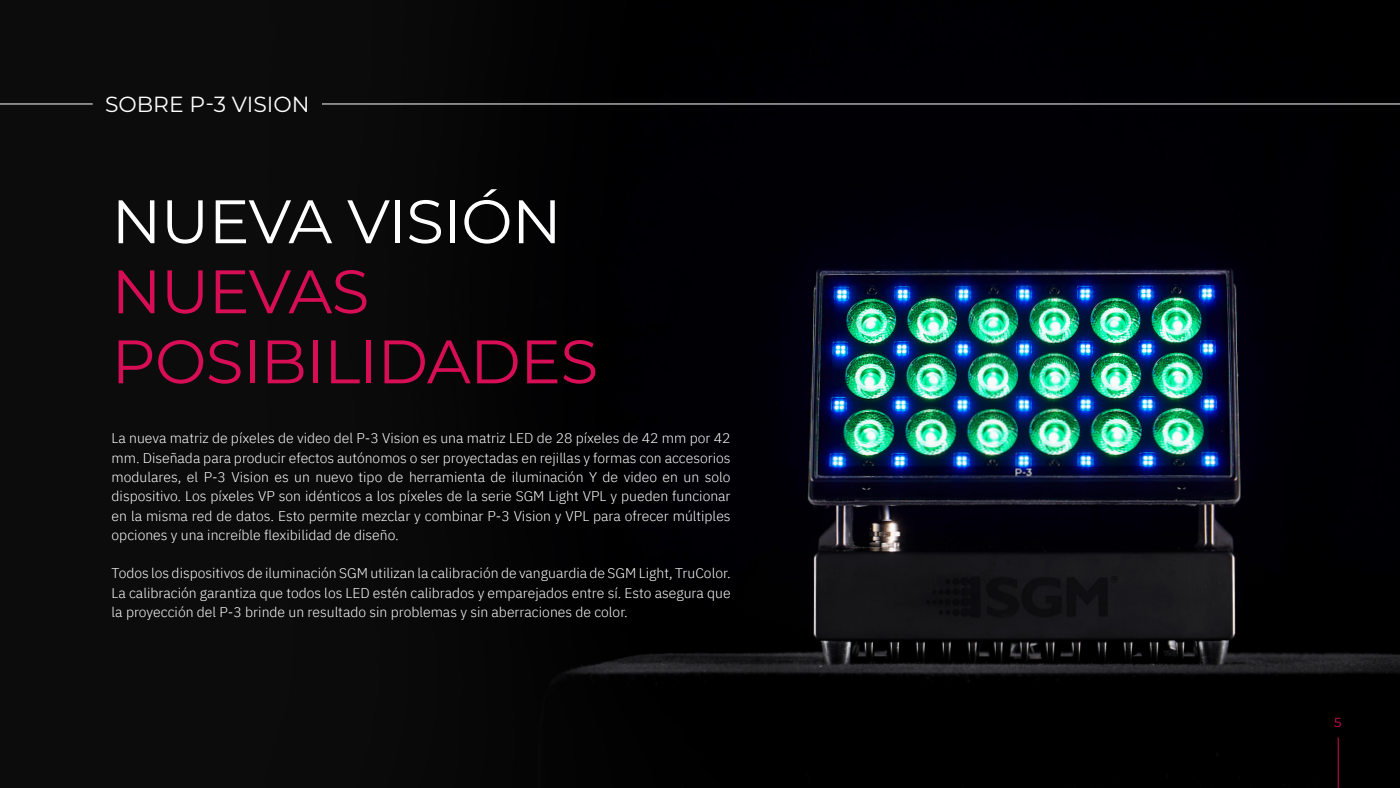
<style>
.page{position:relative;width:1400px;height:788px;background:#0c0c0c}
.page>*{position:absolute;margin:0;border:0;box-sizing:border-box;transform-origin:0 0}
.t1{font:61.25px/70px "Montserrat";letter-spacing:-.01em;color:#d70d56}
.t2{font:61.25px "Montserrat";letter-spacing:-.01em;color:#fff}
.t3{font:21.88px "Montserrat";color:#fff}
.t4{font:300 14px/19.2px "IBM Plex Sans";color:#fff;text-align:justify}
.t5{font:13.12px "Montserrat";color:#d70d56}
</style>
<div class="page">
<img style="left:44px;top:0;width:1356px;height:788px">
<hr style="left:1338px;top:737px;width:1px;height:50px;background:#d70d56">
<hr style="left:0;top:104px;width:93px;height:1px;background:#fff">
<hr style="left:322px;top:104px;width:1078px;height:1px;background:#fff">
<h2 class="t3" style="left:105px;top:89px;width:206px">SOBRE P-3 VISION</h2>
<h1 class="t2" style="left:112px;top:179px;width:452px">NUEVA VISIÓN</h1>
<h1 class="t1" style="left:112px;top:254px;width:488px">NUEVAS<br>POSIBILIDADES</h1>
<p class="t4" style="left:112px;top:427px;width:621px">La nueva matriz de píxeles de video del P-3 Vision es una matriz LED de 28 píxeles de 42 mm por 42 mm. Diseñada para producir efectos autónomos o ser proyectadas en rejillas y formas con accesorios modulares, el P-3 Vision es un nuevo tipo de herramienta de iluminación Y de video en un solo dispositivo. Los píxeles VP son idénticos a los píxeles de la serie SGM Light VPL y pueden funcionar en la misma red de datos. Esto permite mezclar y combinar P-3 Vision y VPL para ofrecer múltiples opciones y una increíble flexibilidad de diseño.</p>
<p class="t4" style="left:112px;top:562px;width:621px">Todos los dispositivos de iluminación SGM utilizan la calibración de vanguardia de SGM Light, TruColor.<br>La calibración garantiza que todos los LED estén calibrados y emparejados entre sí. Esto asegura que la proyección del P-3 brinde un resultado sin problemas y sin aberraciones de color.</p>
<p class="t5" style="left:1334px;top:713px;width:9px">5</p>
</div>
